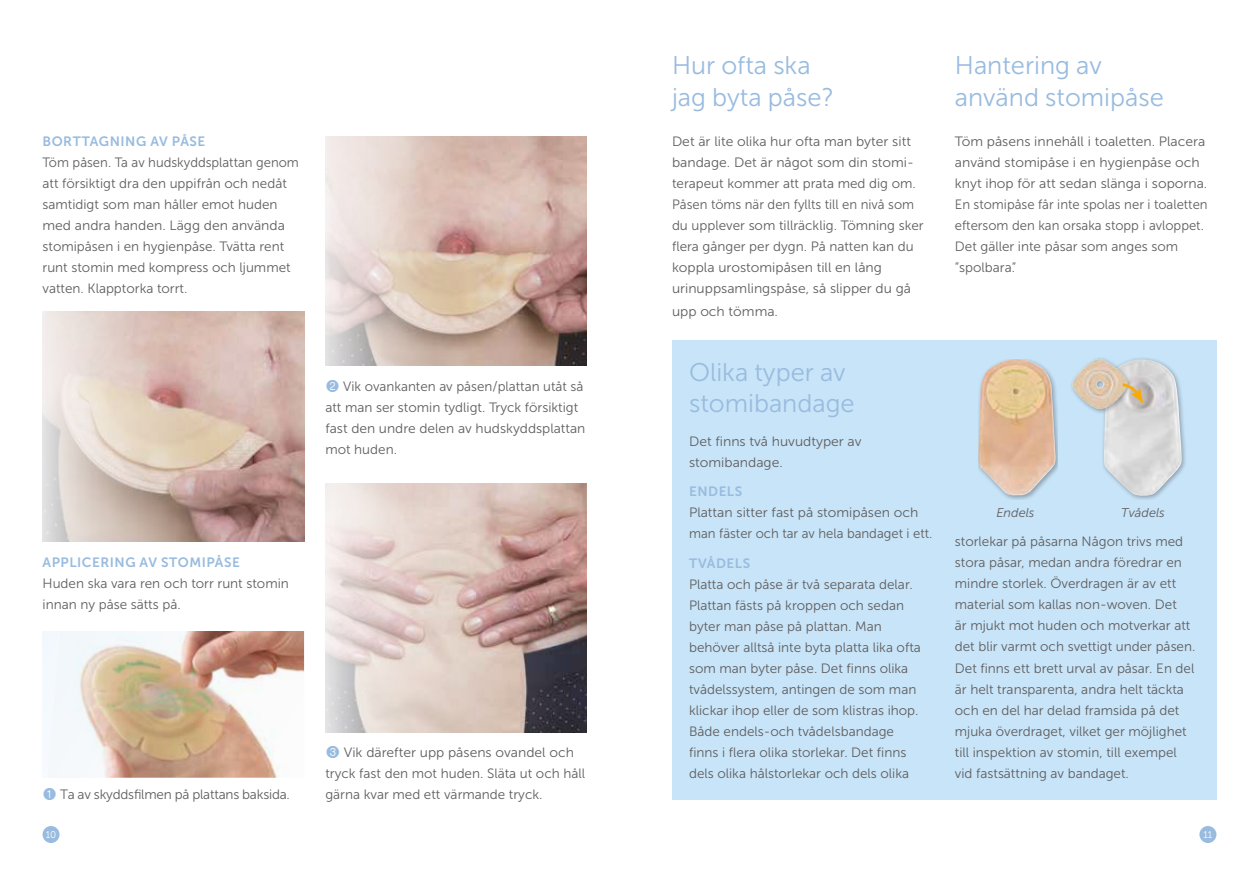
<style>
.page{position:relative;width:1259px;height:893px;background:#fff}
.page>*{position:absolute;margin:0;border:0;box-sizing:border-box;transform-origin:0 0}
.t1{font:25.5px/31.5px "Museo Sans 300";color:#98bbdf}
.t2{font:13.5px/21px "Museo Sans 300";color:#5f5e5e}
.t3{font:13.5px "Museo Sans 700";letter-spacing:.04em;color:#98bbdf}
.t4{font:italic 12.75px "Museo Sans 300";color:#5f5e5e}
.t5{font:9.75px "Museo Sans 300";color:#fff}
.s1{font-family:"Circle Frame Neg";font-size:16.5px;color:#98bbdf}
</style>
<div class="page">
<div style="left:1199px;top:826px;width:17px;height:17px;background:#98bbdf;border-radius:50%"></div>
<div style="left:43px;top:826px;width:17px;height:17px;background:#98bbdf;border-radius:50%"></div>
<svg style="left:43px;top:631px;width:261px;height:147px"></svg>
<svg style="left:42px;top:312px;width:262px;height:230px;background:#d2bbb2"></svg>
<svg style="left:325px;top:136px;width:262px;height:230px;background:#d0b8ae"></svg>
<svg style="left:325px;top:483px;width:262px;height:250px;background:#c9b5b0"></svg>
<div style="left:672px;top:340px;width:544px;height:459px;background:#c8e4f8"></div>
<div style="left:978px;top:360px;width:79px;height:139px;background:#000;opacity:.3"></div>
<img style="left:978px;top:360px;width:78px;height:136px">
<div style="left:1101px;top:357px;width:86px;height:142px;background:#000;opacity:.3"></div>
<img style="left:1103px;top:360px;width:79px;height:136px">
<div style="left:1069px;top:356px;width:63px;height:59px;background:#000;opacity:.3"></div>
<img style="left:1072px;top:359px;width:55px;height:50px">
<svg style="left:1119px;top:382px;width:24px;height:21px"></svg>
<p class="t3" style="left:43px;top:134px;width:164px">BORTTAGNING AV PÅSE</p>
<p class="t2" style="left:43px;top:152px;width:258px">Töm påsen. Ta av hudskyddsplattan genom att försiktigt dra den uppifrån och nedåt samtidigt som man håller emot huden med andra handen. Lägg den använda stomipåsen i en hygienpåse. Tvätta rent runt stomin med kompress och ljummet vatten. Klapptorka torrt.</p>
<p class="t2" style="left:325px;top:375px;width:261px"><span class="s1">2</span> Vik ovankanten av påsen/plattan utåt så att man ser stomin tydligt. Tryck försiktigt fast den undre delen av hudskyddsplattan mot huden.</p>
<p class="t3" style="left:43px;top:555px;width:199px">APPLICERING AV STOMIPÅSE</p>
<p class="t2" style="left:43px;top:573px;width:248px">Huden ska vara ren och torr runt stomin innan ny påse sätts på.</p>
<p class="t2" style="left:325px;top:742px;width:261px"><span class="s1">3</span> Vik därefter upp påsens ovandel och tryck fast den mot huden. Släta ut och håll</p>
<p class="t2" style="left:43px;top:784px;width:249px"><span class="s1">1</span> Ta av skyddsfilmen på plattans baksida.</p>
<p class="t2" style="left:325px;top:784px;width:219px">gärna kvar med ett värmande tryck.</p>
<h1 class="t1" style="left:672px;top:50px;width:163px">Hur ofta ska jag byta påse?</h1>
<p class="t2" style="left:672px;top:131px;width:253px">Det är lite olika hur ofta man byter sitt bandage. Det är något som din stomi&shy;terapeut kommer att prata med dig om.<br>Påsen töms när den fyllts till en nivå som du upplever som tillräcklig. Tömning sker flera gånger per dygn. På natten kan du koppla urostomipåsen till en lång urinuppsamlingspåse, så slipper du gå</p>
<p class="t2" style="left:672px;top:301px;width:108px">upp och tömma.</p>
<h1 class="t1" style="left:689px;top:356px;width:167px">Olika typer av stomibandage</h1>
<p class="t2" style="left:689px;top:431px;width:174px">Det finns två huvudtyper av stomibandage.</p>
<p class="t3" style="left:689px;top:484px;width:55px">ENDELS</p>
<p class="t2" style="left:689px;top:502px;width:245px">Plattan sitter fast på stomipåsen och man fäster och tar av hela bandaget i ett.</p>
<p class="t3" style="left:689px;top:556px;width:63px">TVÅDELS</p>
<p class="t2" style="left:689px;top:574px;width:233px">Platta och påse är två separata delar.<br>Plattan fästs på kroppen och sedan byter man påse på plattan. Man behöver alltså inte byta platta lika ofta som man byter påse. Det finns olika tvådelssystem, antingen de som man klickar ihop eller de som klistras ihop.<br>Både endels-och tvådelsbandage finns i flera olika storlekar. Det finns dels olika hålstorlekar och dels olika</p>
<h1 class="t1" style="left:955px;top:50px;width:210px">Hantering av använd stomipåse</h1>
<p class="t2" style="left:955px;top:131px;width:254px">Töm påsens innehåll i toaletten. Placera använd stomipåse i en hygienpåse och knyt ihop för att sedan slänga i soporna.<br>En stomipåse får inte spolas ner i toaletten eftersom den kan orsaka stopp i avloppet.<br>Det gäller inte påsar som anges som ”spolbara.”</p>
<p class="t4" style="left:996px;top:505px;width:40px">Endels</p>
<p class="t4" style="left:1121px;top:505px;width:45px">Tvådels</p>
<p class="t2" style="left:955px;top:531px;width:242px">storlekar på påsarna Någon trivs med stora påsar, medan andra föredrar en mindre storlek. Överdragen är av ett material som kallas non-woven. Det<br>är mjukt mot huden och motverkar att det blir varmt och svettigt under påsen.<br>Det finns ett brett urval av påsar. En del är helt transparenta, andra helt täckta och en del har delad framsida på det mjuka överdraget, vilket ger möjlighet till inspektion av stomin, till exempel vid fastsättning av bandaget.</p>
<p class="t5" style="left:46px;top:829px;width:12px">10</p>
<p class="t5" style="left:1203px;top:829px;width:11px">11</p>
</div>
